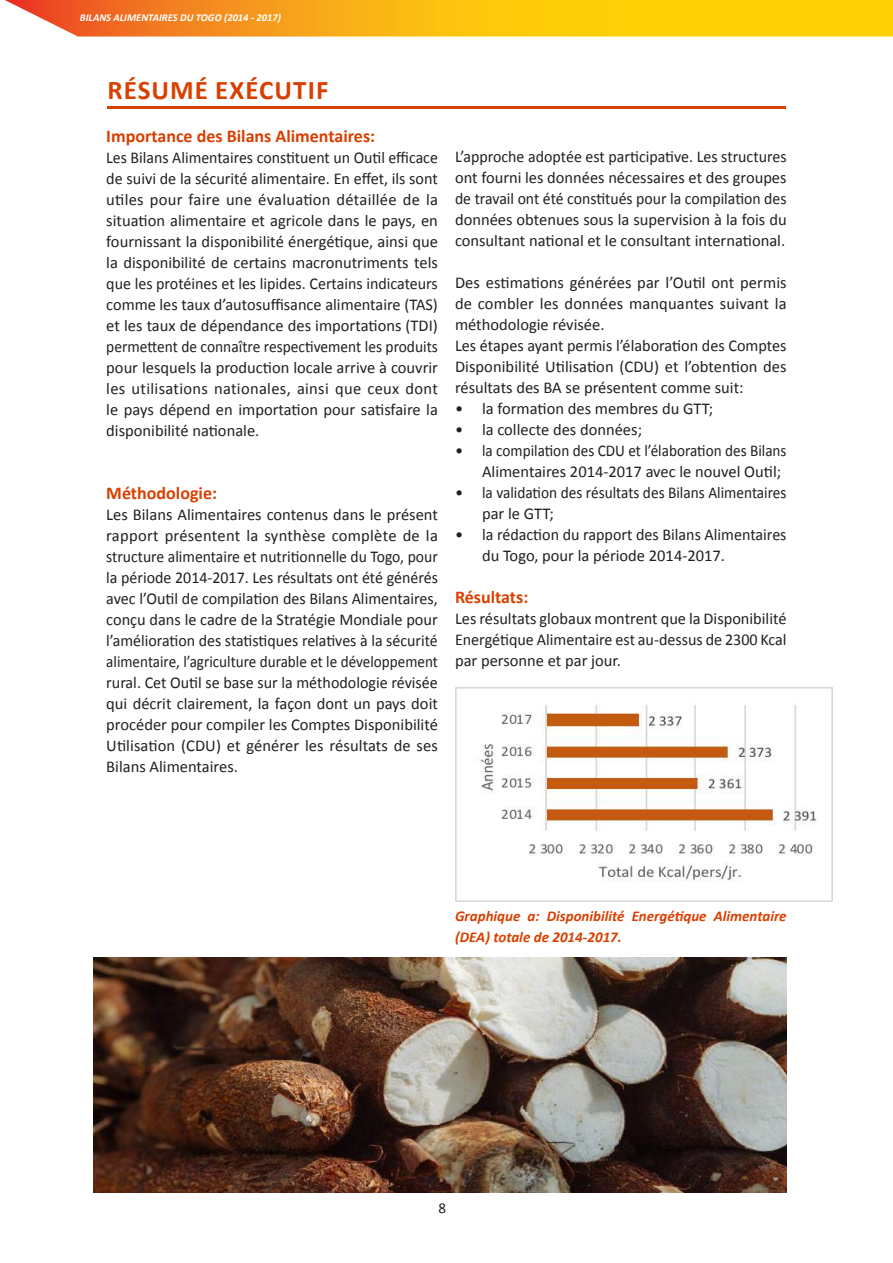
<style>
.page{position:relative;width:893px;height:1263px;background:#fff}
.page>*{position:absolute;margin:0;border:0;box-sizing:border-box;transform-origin:0 0}
.t1{font:700 27px "Calibri";letter-spacing:.04em;color:#d94000}
.t2{font:700 18px "Calibri";color:#d94000}
.t3{font:16.5px/21px "Calibri";color:#231f20}
.t4{font:16.5px/21px "Calibri";color:#231f20;text-align:justify;scale:.96 1}
.t5{font:italic 700 15px/21px "Calibri";color:#d94000}
.t6{font:15px "Calibri";color:#231f20}
.t7{font:italic 700 10.5px "Calibri";color:#fff}
</style>
<div class="page">
<svg style="left:5px;top:0;width:888px;height:37px;background:#fab41e"></svg>
<hr style="left:107px;top:106px;width:679px;height:3px;background:#d94000">
<img style="left:455px;top:687px;width:377px;height:215px">
<img style="left:94px;top:957px;width:693px;height:236px">
<p class="t7" style="left:80px;top:11px;width:203px">BILANS ALIMENTAIRES DU TOGO (2014 - 2017)</p>
<h1 class="t1" style="left:108px;top:73px;width:222px">RÉSUMÉ EXÉCUTIF</h1>
<p class="t2" style="left:106px;top:125px;width:270px">Importance des Bilans Alimentaires:</p>
<p class="t4" style="left:106px;top:146px;width:347px">Les Bilans Alimentaires constituent un Outil efficace de suivi de la sécurité alimentaire. En effet, ils sont utiles pour faire une évaluation détaillée de la situation alimentaire et agricole dans le pays, en fournissant la disponibilité énergétique, ainsi que la disponibilité de certains macronutriments tels que les protéines et les lipides. Certains indicateurs comme les taux d’autosuffisance alimentaire (TAS) et les taux de dépendance des importations (TDI) permettent de connaître respectivement les produits pour lesquels la production locale arrive à couvrir les utilisations nationales, ainsi que ceux dont le pays dépend en importation pour satisfaire la disponibilité nationale.</p>
<p class="t2" style="left:106px;top:482px;width:112px">Méthodologie:</p>
<p class="t3" style="left:106px;top:503px;width:333px;text-align:justify">Les Bilans Alimentaires contenus dans le présent rapport présentent la synthèse complète de la structure alimentaire et nutritionnelle du Togo, pour la période 2014-2017. Les résultats ont été générés avec l’Outil de compilation des Bilans Alimentaires, conçu dans le cadre de la Stratégie Mondiale pour l’amélioration des statistiques relatives à la sécurité alimentaire, l’agriculture durable et le développement rural. Cet Outil se base sur la méthodologie révisée qui décrit clairement, la façon dont un pays doit procéder pour compiler les Comptes Disponibilité Utilisation (CDU) et générer les résultats de ses Bilans Alimentaires.</p>
<p class="t3" style="left:455px;top:145px;width:333px;text-align:justify">L’approche adoptée est participative. Les structures ont fourni les données nécessaires et des groupes de travail ont été constitués pour la compilation des données obtenues sous la supervision à la fois du consultant national et le consultant international.</p>
<p class="t3" style="left:455px;top:271px;width:333px">Des estimations générées par l’Outil ont permis de combler les données manquantes suivant la méthodologie révisée.<br>Les étapes ayant permis l’élaboration des Comptes Disponibilité Utilisation (CDU) et l’obtention des résultats des BA se présentent comme suit:</p>
<p class="t3" style="left:455px;top:397px;width:260px">• la formation des membres du GTT;</p>
<p class="t3" style="left:455px;top:418px;width:189px">• la collecte des données;</p>
<p class="t3" style="left:482px;top:439px;width:306px;text-indent:-27px">• la compilation des CDU et l’élaboration des Bilans<br>Alimentaires 2014-2017 avec le nouvel Outil;</p>
<p class="t3" style="left:482px;top:481px;width:306px;text-indent:-27px">• la validation des résultats des Bilans Alimentaires par le GTT;</p>
<p class="t3" style="left:482px;top:523px;width:306px;text-indent:-27px">• la rédaction du rapport des Bilans Alimentaires du Togo, pour la période 2014-2017.</p>
<p class="t2" style="left:455px;top:586px;width:75px">Résultats:</p>
<p class="t3" style="left:455px;top:607px;width:333px;text-align:justify">Les résultats globaux montrent que la Disponibilité Energétique Alimentaire est au-dessus de 2300 Kcal par personne et par jour.</p>
<p class="t5" style="left:455px;top:905px;width:333px">Graphique a: Disponibilité Energétique Alimentaire (DEA) totale de 2014-2017.</p>
<p class="t6" style="left:438px;top:1199px;width:9px">8</p>
</div>
